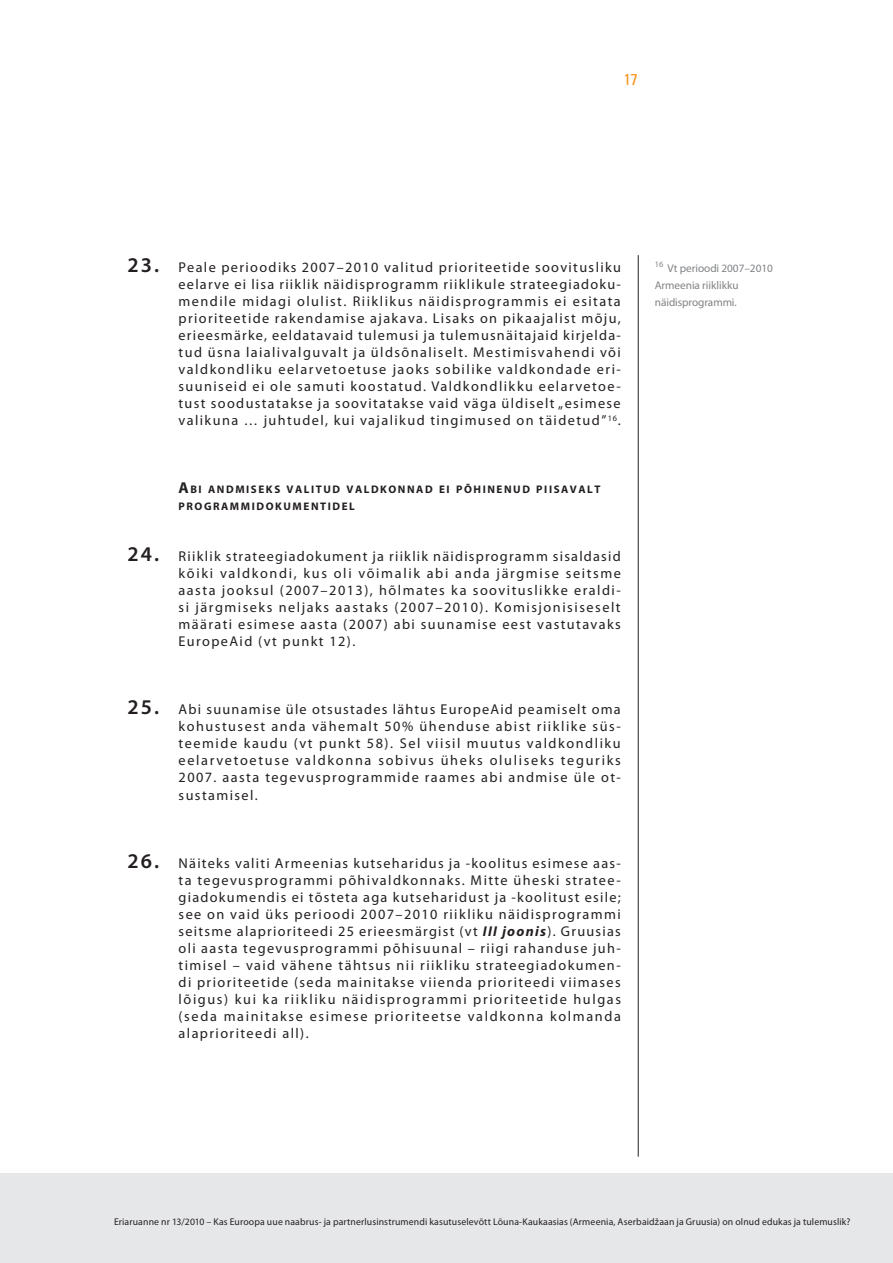
<style>
.page{position:relative;width:893px;height:1263px;background:#fff}
.page>*{position:absolute;margin:0;border:0;box-sizing:border-box;transform-origin:0 0}
.t1{font:condensed 15.75px "Univers LT Std";color:#f7931d}
.t2{font:14.25px/17px "Myriad Pro";letter-spacing:.11em;color:#231f20;text-align:justify}
.t3{font:11.25px/17px "Myriad Pro";letter-spacing:-.005em;color:#808285}
.t4{font:700 10.95px/17px "Myriad Pro";letter-spacing:.145em;color:#231f20}
.t5{font:9.75px "Myriad Pro";letter-spacing:.015em;color:#231f20}
.s1{font-weight:600;font-size:21px}
.s2{font-size:15.75px}
.s3{font-weight:700;font-style:italic}
</style>
<div class="page">
<div style="left:0;top:1174px;width:893px;height:89px;background:#e6e7e9"></div>
<hr style="left:638px;top:255px;width:1px;height:902px;background:#231f20">
<p class="t1" style="left:624px;top:69px;width:15px">17</p>
<p class="t2" style="left:179px;top:259px;width:444px;text-indent:-51px"><span class="s1">23.</span> Peale perioodiks 2007–2010 valitud prioriteetide soovitusliku eelarve ei lisa riiklik näidisprogramm riiklikule strateegiadoku&shy;mendile midagi olulist. Riiklikus näidisprogrammis ei esitata prioriteetide rakendamise ajakava. Lisaks on pikaajalist mõju, erieesmärke, eeldatavaid tulemusi ja tulemusnäitajaid kirjelda&shy;tud üsna laialivalguvalt ja üldsõnaliselt. Mestimisvahendi või valdkondliku eelarvetoetuse jaoks sobilike valdkondade eri&shy;suuniseid ei ole samuti koostatud. Valdkondlikku eelarvetoe&shy;tust soodustatakse ja soovitatakse vaid väga üldiselt „esimese valikuna … juhtudel, kui vajalikud tingimused on täidetud”<sup>16</sup>.</p>
<p class="t4" style="left:179px;top:481px;width:423px"><span class="s2">A</span>BI ANDMISEKS VALITUD VALDKONNAD EI PÕHINENUD PIISAVALT<br>PROGRAMMIDOKUMENTIDEL</p>
<p class="t2" style="left:179px;top:548px;width:444px;text-indent:-51px"><span class="s1">24.</span> Riiklik strateegiadokument ja riiklik näidisprogramm sisaldasid kõiki valdkondi, kus oli võimalik abi anda järgmise seitsme aasta jooksul (2007–2013), hõlmates ka soovituslikke eraldi&shy;si järgmiseks neljaks aastaks (2007–2010). Komisjonisiseselt määrati esimese aasta (2007) abi suunamise eest vastutavaks EuropeAid (vt punkt 12).</p>
<p class="t2" style="left:179px;top:701px;width:444px;text-indent:-51px"><span class="s1">25.</span> Abi suunamise üle otsustades lähtus EuropeAid peamiselt oma kohustusest anda vähemalt 50% ühenduse abist riiklike süs&shy;teemide kaudu (vt punkt 58). Sel viisil muutus valdkondliku eelarvetoetuse valdkonna sobivus üheks oluliseks teguriks 2007. aasta tegevusprogrammide raames abi andmise üle ot&shy;sustamisel.</p>
<p class="t2" style="left:179px;top:854px;width:444px;text-indent:-51px"><span class="s1">26.</span> Näiteks valiti Armeenias kutseharidus ja -koolitus esimese aas&shy;ta tegevusprogrammi põhivaldkonnaks. Mitte üheski stratee&shy;giadokumendis ei tõsteta aga kutseharidust ja -koolitust esile; see on vaid üks perioodi 2007–2010 riikliku näidisprogrammi seitsme alaprioriteedi 25 erieesmärgist (vt <span class="s3">III joonis</span>). Gruusias oli aasta tegevusprogrammi põhisuunal – riigi rahanduse juh&shy;timisel – vaid vähene tähtsus nii riikliku strateegiadokumen&shy;di prioriteetide (seda mainitakse viienda prioriteedi viimases lõigus) kui ka riikliku näidisprogrammi prioriteetide hulgas (seda mainitakse esimese prioriteetse valdkonna kolmanda alaprioriteedi all).</p>
<p class="t3" style="left:655px;top:260px;width:120px"><sup>16</sup> Vt perioodi 2007–2010<br>Armeenia riiklikku näidisprogrammi.</p>
<p class="t5" style="left:114px;top:1215px;width:738px">Eriaruanne nr 13/2010 – Kas Euroopa uue naabrus- ja partnerlusinstrumendi kasutuselevõtt Lõuna-Kaukaasias (Armeenia, Aserbaidžaan ja Gruusia) on olnud edukas ja tulemuslik?</p>
</div>
